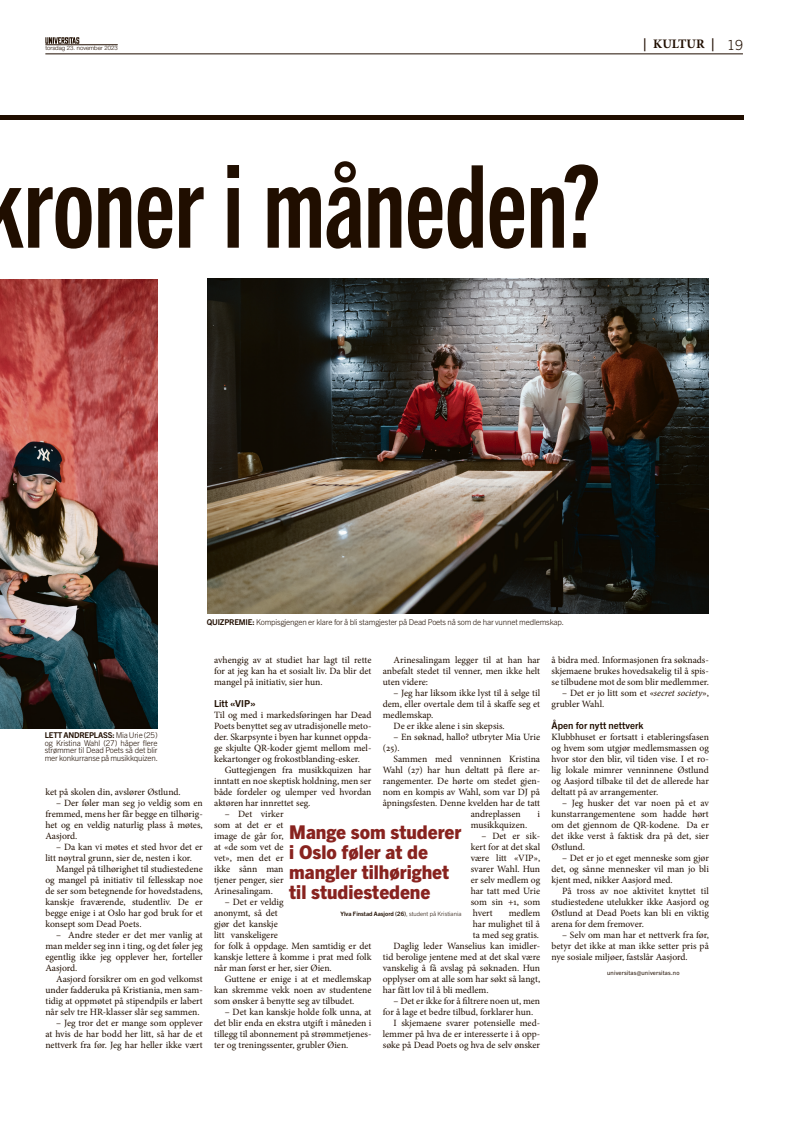
<style>
.page{position:relative;width:794px;height:1137px;background:#fff}
.page>*{position:absolute;margin:0;border:0;box-sizing:border-box;transform-origin:0 0}
.t1{font:114.6px "Trade Gothic Next LT Pro Bd Cm";letter-spacing:-.005em;color:#200e00}
.t2{font:800 19px/20px "Trade Gothic Next LT Pro";color:#88231f}
.t3{font:700 13px "Minion Pro";color:#200e00}
.t4{font:9.6px/11px "Minion Pro";color:#200e00;text-align:justify}
.t5{font:700 9.6px "Trade Gothic Next LT Pro";color:#200e00}
.t6{font:300 8px/7.5px "Trade Gothic Next LT Pro";letter-spacing:-.02em;color:#200e00;text-align:justify}
.t7{font:700 6px "Trade Gothic Next LT Pro";color:#200e00}
.t8{font:6px "Trade Gothic Next LT Pro";letter-spacing:.025em;color:#200e00}
.t9{font:300 6px "Helvetica Neue LT Std";color:#200e00}
.s1{font-family:"Trade Gothic Next LT Pro";font-weight:300;font-size:14px}
.s2{font-weight:700}
.s3{font-weight:300}
.s4{font-style:italic}
</style>
<div class="page">
<hr style="left:0;top:116px;width:743px;height:4px;background:#200e00">
<hr style="left:45px;top:54px;width:698px;height:1px;background:#200e00">
<svg style="left:45px;top:37px;width:34px;height:7px"></svg>
<hr style="left:45px;top:45px;width:73px;height:1px;background:#200e00">
<img style="left:0;top:280px;width:157px;height:448px">
<img style="left:207px;top:279px;width:502px;height:334px">
<p class="t9" style="left:45px;top:44px;width:74px">torsdag 23. november 2023</p>
<h3 class="t3" style="left:643px;top:35px;width:101px">| KULTUR | <span class="s1">19</span></h3>
<h1 class="t1" style="left:-17px;top:130px;width:620px">kroner i måneden?</h1>
<p class="t6" style="left:207px;top:618px;width:359px"><span class="s2">QUIZPREMIE:</span> Kompisgjengen er klare for å bli stamgjester på Dead Poets nå som de har vunnet medlemskap.</p>
<p class="t6" style="left:45px;top:731px;width:115px"><span class="s2">LETT ANDREPLASS:</span> Mia Urie (25) og Kristina Wahl (27) håper flere strømmer til Dead Poets så det blir mer konkurranse på musikkquizen.</p>
<p class="t4" style="left:45px;top:786px;width:137px">ket på skolen din, avslører Østlund.</p>
<p class="t4" style="left:45px;top:797px;width:159px;text-indent:11px">– Der føler man seg jo veldig som en fremmed, mens her får begge en tilhørig&shy;het og en veldig naturlig plass å møtes, Aasjord.</p>
<p class="t4" style="left:45px;top:841px;width:159px;text-indent:11px">– Da kan vi møtes et sted hvor det er litt nøytral grunn, sier de, nesten i kor.</p>
<p class="t4" style="left:45px;top:863px;width:159px;text-indent:11px">Mangel på tilhørighet til studiestedene og mangel på initiativ til fellesskap noe de ser som betegnende for hovedstadens, kanskje fraværende, studentliv. De er begge enige i at Oslo har god bruk for et konsept som Dead Poets.</p>
<p class="t4" style="left:45px;top:929px;width:159px;text-indent:11px">– Andre steder er det mer vanlig at man melder seg inn i ting, og det føler jeg egentlig ikke jeg opplever her, forteller Aasjord.</p>
<p class="t4" style="left:45px;top:973px;width:159px;text-indent:11px">Aasjord forsikrer om en god velkomst under fadderuka på Kristiania, men sam&shy;tidig at oppmøtet på stipendpils er labert når selv tre HR-klasser slår seg sammen.</p>
<p class="t4" style="left:45px;top:1017px;width:159px;text-indent:11px">– Jeg tror det er mange som opplever at hvis de har bodd her litt, så har de et nettverk fra før. Jeg har heller ikke vært</p>
<p class="t4" style="left:383px;top:654px;width:159px;text-indent:11px">Arinesalingam legger til at han har anbefalt stedet til venner, men ikke helt uten videre:</p>
<p class="t4" style="left:393px;top:687px;width:148px">– Jeg har liksom ikke lyst til å selge til</p>
<p class="t4" style="left:383px;top:698px;width:159px">dem, eller overtale dem til å skaffe seg et</p>
<p class="t4" style="left:383px;top:709px;width:52px">medlemskap.</p>
<p class="t4" style="left:393px;top:720px;width:113px">De er ikke alene i sin skepsis.</p>
<p class="t4" style="left:383px;top:731px;width:159px;text-indent:11px">– En søknad, hallo? utbryter Mia Urie (25).</p>
<p class="t4" style="left:393px;top:753px;width:148px">Sammen med venninnen Kristina</p>
<p class="t4" style="left:383px;top:764px;width:159px">Wahl (27) har hun deltatt på flere ar-</p>
<p class="t4" style="left:383px;top:775px;width:159px">rangementer. De hørte om stedet gjen-</p>
<p class="t4" style="left:383px;top:786px;width:159px">nom en kompis av Wahl, som var DJ på</p>
<p class="t4" style="left:383px;top:797px;width:159px">åpningsfesten. Denne kvelden har de tatt</p>
<p class="t4" style="left:471px;top:808px;width:51px">andreplassen</p>
<p class="t4" style="left:537px;top:808px;width:4px">i</p>
<p class="t4" style="left:471px;top:819px;width:58px">musikkquizen.</p>
<p class="t4" style="left:471px;top:830px;width:71px;text-indent:11px">– Det er sik&shy;kert for at det skal være litt «VIP», svarer Wahl. Hun er selv medlem og har tatt med Urie som sin +1, som hvert</p>
<p class="t4" style="left:214px;top:654px;width:159px">avhengig av at studiet har lagt til rette for at jeg kan ha et sosialt liv. Da blir det mangel på initiativ, sier hun.</p>
<p class="t5" style="left:214px;top:696px;width:43px">Litt «VIP»</p>
<p class="t4" style="left:214px;top:709px;width:159px">Til og med i markedsføringen har Dead Poets benyttet seg av utradisjonelle meto&shy;der. Skarpsynte i byen har kunnet oppda&shy;ge skjulte QR-koder gjemt mellom mel&shy;kekartonger og frokostblanding-esker.</p>
<p class="t4" style="left:214px;top:764px;width:159px;text-indent:11px">Guttegjengen fra musikkquizen har inntatt en noe skeptisk holdning, men ser både fordeler og ulemper ved hvordan aktøren har innrettet seg.</p>
<p class="t4" style="left:214px;top:808px;width:71px;text-indent:11px">– Det virker som at det er et image de går for, at «de som vet de vet», men det er ikke sånn man tjener penger, sier Arinesalingam.</p>
<p class="t4" style="left:214px;top:896px;width:159px;text-align:left;text-indent:11px">– Det er veldig<br>anonymt, så det<br>gjør det kanskje<br>litt vanskeligere<br>for folk å oppdage. Men samtidig er det kanskje lettere å komme i prat med folk når man først er her, sier Øien.</p>
<p class="t4" style="left:214px;top:973px;width:159px;text-indent:11px">Guttene er enige i at et medlemskap kan skremme vekk noen av studentene som ønsker å benytte seg av tilbudet.</p>
<p class="t4" style="left:214px;top:1006px;width:159px;text-indent:11px">– Det kan kanskje holde folk unna, at det blir enda en ekstra utgift i måneden i tillegg til abonnement på strømmetjenes&shy;ter og treningssenter, grubler Øien.</p>
<h2 class="t2" style="left:289px;top:821px;width:174px">Mange som studerer i Oslo føler at de mangler tilhørighet til studiestedene</h2>
<p class="t7" style="left:340px;top:909px;width:122px">Ylva Finstad Aasjord (26)<span class="s3">, student på Kristiania</span></p>
<p class="t4" style="left:509px;top:907px;width:33px">medlem</p>
<p class="t4" style="left:473px;top:918px;width:69px">har mulighet til å</p>
<p class="t4" style="left:473px;top:929px;width:68px">ta med seg gratis.</p>
<p class="t4" style="left:393px;top:940px;width:148px">Daglig leder Wanselius kan imidler-</p>
<p class="t4" style="left:383px;top:951px;width:159px">tid berolige jentene med at det skal være</p>
<p class="t4" style="left:383px;top:962px;width:159px">vanskelig å få avslag på søknaden. Hun</p>
<p class="t4" style="left:383px;top:973px;width:159px">opplyser om at alle som har søkt så langt,</p>
<p class="t4" style="left:383px;top:984px;width:107px">har fått lov til å bli medlem.</p>
<p class="t4" style="left:393px;top:995px;width:148px">– Det er ikke for å filtrere noen ut, men</p>
<p class="t4" style="left:383px;top:1006px;width:152px">for å lage et bedre tilbud, forklarer hun.</p>
<p class="t4" style="left:393px;top:1017px;width:148px">I skjemaene svarer potensielle med-</p>
<p class="t4" style="left:383px;top:1028px;width:159px">lemmer på hva de er interesserte i å opp-</p>
<p class="t4" style="left:383px;top:1039px;width:159px">søke på Dead Poets og hva de selv ønsker</p>
<p class="t4" style="left:551px;top:654px;width:159px">å bidra med. Informasjonen fra søknads&shy;skjemaene brukes hovedsakelig til å spis&shy;se tilbudene mot de som blir medlemmer.</p>
<p class="t4" style="left:551px;top:687px;width:159px;text-indent:11px">– Det er jo litt som et «<span class="s4">secret society</span>», grubler Wahl.</p>
<p class="t5" style="left:551px;top:718px;width:93px">Åpen for nytt nettverk</p>
<p class="t4" style="left:551px;top:731px;width:159px">Klubbhuset er fortsatt i etableringsfasen og hvem som utgjør medlemsmassen og hvor stor den blir, vil tiden vise. I et ro&shy;lig lokale mimrer venninnene Østlund og Aasjord tilbake til det de allerede har deltatt på av arrangementer.</p>
<p class="t4" style="left:551px;top:797px;width:159px;text-indent:11px">– Jeg husker det var noen på et av kunstarrangementene som hadde hørt om det gjennom de QR-kodene. Da er det ikke verst å faktisk dra på det, sier Østlund.</p>
<p class="t4" style="left:551px;top:852px;width:159px;text-indent:11px">– Det er jo et eget menneske som gjør det, og sånne mennesker vil man jo bli kjent med, nikker Aasjord med.</p>
<p class="t4" style="left:551px;top:885px;width:159px;text-indent:11px">På tross av noe aktivitet knyttet til studiestedene utelukker ikke Aasjord og Østlund at Dead Poets kan bli en viktig arena for dem fremover.</p>
<p class="t4" style="left:551px;top:929px;width:159px;text-indent:11px">– Selv om man har et nettverk fra før, betyr det ikke at man ikke setter pris på nye sosiale miljøer, fastslår Aasjord.</p>
<p class="t8" style="left:607px;top:968px;width:74px">universitas@universitas.no</p>
</div>
